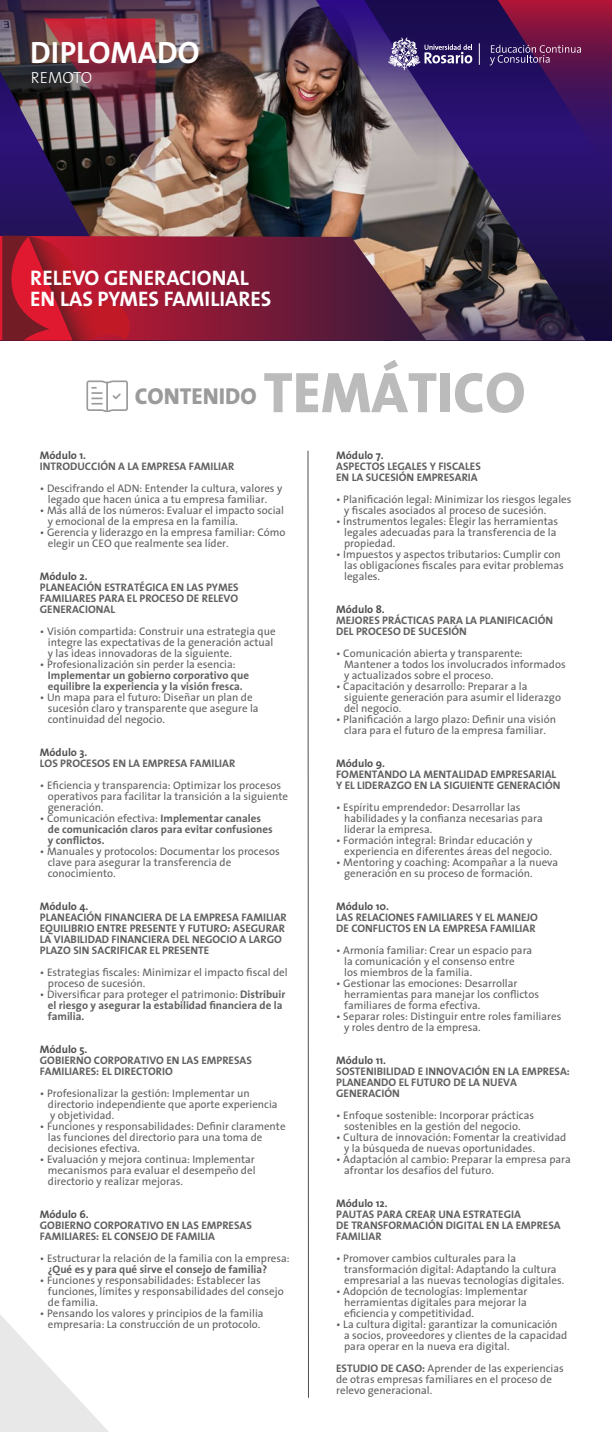
<style>
.page{position:relative;width:612px;height:1432px;background:#fff}
.page>*{position:absolute;margin:0;border:0;box-sizing:border-box;transform-origin:0 0}
.t1{font:800 57.7px "The Sans";color:#bcbbbb}
.t2{font:700 30.9px "The Sans";color:#fff}
.t3{font:800 23.1px "The Sans";color:#9b9b9b}
.t4{font:700 21.1px/21.1px "The Sans";color:#fff}
.t5{font:300 16.2px "The Sans";letter-spacing:-.01em;color:#fff}
.t6{font:11px/11px "The Sans";color:#606060}
.t7{font:700 11px/11px "The Sans";color:#606060}
.t8{font:700 11px "The Sans";color:#515050}
.s1{font-weight:400}
.s2{font-weight:700}
</style>
<div class="page">
<img style="left:0;top:154px;width:585px;height:83px">
<img style="left:0;top:0;width:316px;height:154px">
<img style="left:426px;top:237px;width:186px;height:103px">
<img style="left:43px;top:18px;width:112px;height:173px">
<svg style="left:316px;top:0;width:187px;height:214px;background:#615374"></svg>
<svg style="left:388px;top:37px;width:84px;height:33px;background:#5d5087"></svg>
<svg style="left:490px;top:0;width:122px;height:176px;background:#47145e"></svg>
<svg style="left:479px;top:43px;width:1px;height:22px"></svg>
<svg style="left:0;top:236px;width:426px;height:104px;background:#742d42"></svg>
<svg style="left:2px;top:236px;width:205px;height:104px;background:#ab192f"></svg>
<svg style="left:0;top:1315px;width:108px;height:116px"></svg>
<svg style="left:86px;top:380px;width:42px;height:32px"></svg>
<svg style="left:307px;top:450px;width:2px;height:948px;background:#a7a6a6"></svg>
<h2 class="t2" style="left:30px;top:27px;width:171px">DIPLOMADO</h2>
<h3 class="t5" style="left:31px;top:64px;width:63px">REMOTO</h3>
<h3 class="t4" style="left:30px;top:266px;width:243px">RELEVO GENERACIONAL<br>EN LAS PYMES FAMILIARES</h3>
<h3 class="t3" style="left:135px;top:376px;width:123px">CONTENIDO</h3>
<h1 class="t1" style="left:263px;top:344px;width:264px">TEMÁTICO</h1>
<p class="t8" style="left:40px;top:446px;width:48px">Módulo 1.</p>
<p class="t7" style="left:40px;top:460px;width:196px">INTRODUCCIÓN A LA EMPRESA FAMILIAR</p>
<p class="t6" style="left:48px;top:482px;width:236px;text-indent:-8px">• Descifrando el ADN: Entender la cultura, valores y legado que hacen única a tu empresa familiar.</p>
<p class="t6" style="left:48px;top:504px;width:238px;text-indent:-8px">• Más allá de los números: Evaluar el impacto social y emocional de la empresa en la familia.</p>
<p class="t6" style="left:48px;top:526px;width:239px;text-indent:-8px">• Gerencia y liderazgo en la empresa familiar: Cómo elegir un CEO que realmente sea líder.</p>
<p class="t8" style="left:40px;top:567px;width:49px">Módulo 2.</p>
<p class="t7" style="left:40px;top:581px;width:200px;text-align:justify">PLANEACIÓN ESTRATÉGICA EN LAS PYMES FAMILIARES PARA EL PROCESO DE RELEVO GENERACIONAL</p>
<p class="t6" style="left:48px;top:625px;width:229px;text-indent:-8px">• Visión compartida: Construir una estrategia que integre las expectativas de la generación actual y las ideas innovadoras de la siguiente.</p>
<p class="t6" style="left:40px;top:658px;width:197px">• Profesionalización sin perder la esencia:</p>
<p class="t7" style="left:48px;top:669px;width:203px">Implementar un gobierno corporativo que equilibre la experiencia y la visión fresca.</p>
<p class="t6" style="left:48px;top:691px;width:212px;text-indent:-8px">• Un mapa para el futuro: Diseñar un plan de sucesión claro y transparente que asegure la continuidad del negocio.</p>
<p class="t8" style="left:40px;top:743px;width:49px">Módulo 3.</p>
<p class="t7" style="left:40px;top:757px;width:197px">LOS PROCESOS EN LA EMPRESA FAMILIAR</p>
<p class="t6" style="left:48px;top:779px;width:242px;text-indent:-8px">• Eficiencia y transparencia: Optimizar los procesos operativos para facilitar la transición a la siguiente generación.</p>
<p class="t7" style="left:48px;top:812px;width:226px;text-indent:-8px"><span class="s1">• Comunicación efectiva:</span> Implementar canales de comunicación claros para evitar confusiones y conflictos.</p>
<p class="t6" style="left:48px;top:845px;width:233px;text-indent:-8px">• Manuales y protocolos: Documentar los procesos clave para asegurar la transferencia de conocimiento.</p>
<p class="t8" style="left:40px;top:897px;width:50px">Módulo 4.</p>
<p class="t7" style="left:40px;top:911px;width:249px">PLANEACIÓN FINANCIERA DE LA EMPRESA FAMILIAR EQUILIBRIO ENTRE PRESENTE Y FUTURO: ASEGURAR LA VIABILIDAD FINANCIERA DEL NEGOCIO A LARGO PLAZO SIN SACRIFICAR EL PRESENTE</p>
<p class="t6" style="left:48px;top:966px;width:241px;text-indent:-8px">• Estrategias fiscales: Minimizar el impacto fiscal del proceso de sucesión.</p>
<p class="t7" style="left:48px;top:988px;width:239px;text-indent:-8px"><span class="s1">• Diversificar para proteger el patrimonio:</span> Distribuir el riesgo y asegurar la estabilidad financiera de la familia.</p>
<p class="t8" style="left:40px;top:1040px;width:49px">Módulo 5.</p>
<p class="t7" style="left:40px;top:1054px;width:214px">GOBIERNO CORPORATIVO EN LAS EMPRESAS<br>FAMILIARES: EL DIRECTORIO</p>
<p class="t6" style="left:48px;top:1087px;width:231px;text-indent:-8px">• Profesionalizar la gestión: Implementar un directorio independiente que aporte experiencia y objetividad.</p>
<p class="t6" style="left:48px;top:1120px;width:239px;text-indent:-8px">• Funciones y responsabilidades: Definir claramente las funciones del directorio para una toma de decisiones efectiva.</p>
<p class="t6" style="left:48px;top:1153px;width:209px;text-align:justify;text-indent:-8px">• Evaluación y mejora continua: Implementar mecanismos para evaluar el desempeño del directorio y realizar mejoras.</p>
<p class="t8" style="left:40px;top:1205px;width:50px">Módulo 6.</p>
<p class="t7" style="left:40px;top:1219px;width:214px">GOBIERNO CORPORATIVO EN LAS EMPRESAS<br>FAMILIARES: EL CONSEJO DE FAMILIA</p>
<p class="t6" style="left:40px;top:1252px;width:251px">• Estructurar la relación de la familia con la empresa:</p>
<p class="t7" style="left:48px;top:1263px;width:221px">¿Qué es y para qué sirve el consejo de familia?</p>
<p class="t6" style="left:48px;top:1274px;width:237px;text-indent:-8px">• Funciones y responsabilidades: Establecer las funciones, límites y responsabilidades del consejo de familia.</p>
<p class="t6" style="left:40px;top:1307px;width:225px;text-align:center">• Pensando los valores y principios de la familia empresaria: La construcción de un protocolo.</p>
<p class="t8" style="left:336px;top:446px;width:49px">Módulo 7.</p>
<p class="t7" style="left:336px;top:460px;width:146px">ASPECTOS LEGALES Y FISCALES<br>EN LA SUCESIÓN EMPRESARIA</p>
<p class="t6" style="left:344px;top:493px;width:229px;text-indent:-8px">• Planificación legal: Minimizar los riesgos legales y fiscales asociados al proceso de sucesión.</p>
<p class="t6" style="left:344px;top:515px;width:215px;text-indent:-8px">• Instrumentos legales: Elegir las herramientas legales adecuadas para la transferencia de la propiedad.</p>
<p class="t6" style="left:344px;top:548px;width:221px;text-indent:-8px">• Impuestos y aspectos tributarios: Cumplir con las obligaciones fiscales para evitar problemas legales.</p>
<p class="t8" style="left:336px;top:600px;width:50px">Módulo 8.</p>
<p class="t7" style="left:336px;top:614px;width:219px">MEJORES PRÁCTICAS PARA LA PLANIFICACIÓN<br>DEL PROCESO DE SUCESIÓN</p>
<p class="t6" style="left:344px;top:647px;width:223px;text-indent:-8px">• Comunicación abierta y transparente:<br>Mantener a todos los involucrados informados y actualizados sobre el proceso.</p>
<p class="t6" style="left:344px;top:680px;width:218px;text-indent:-8px">• Capacitación y desarrollo: Preparar a la siguiente generación para asumir el liderazgo del negocio.</p>
<p class="t6" style="left:336px;top:713px;width:221px;text-align:center">• Planificación a largo plazo: Definir una visión clara para el futuro de la empresa familiar.</p>
<p class="t8" style="left:336px;top:754px;width:50px">Módulo 9.</p>
<p class="t7" style="left:336px;top:768px;width:226px">FOMENTANDO LA MENTALIDAD EMPRESARIAL<br>Y EL LIDERAZGO EN LA SIGUIENTE GENERACIÓN</p>
<p class="t6" style="left:344px;top:801px;width:200px;text-indent:-8px">• Espíritu emprendedor: Desarrollar las habilidades y la confianza necesarias para liderar la empresa.</p>
<p class="t6" style="left:344px;top:834px;width:209px;text-indent:-8px">• Formación integral: Brindar educación y experiencia en diferentes áreas del negocio.</p>
<p class="t6" style="left:344px;top:856px;width:216px;text-indent:-8px">• Mentoring y coaching: Acompañar a la nueva generación en su proceso de formación.</p>
<p class="t8" style="left:336px;top:897px;width:54px">Módulo 10.</p>
<p class="t7" style="left:336px;top:911px;width:203px">LAS RELACIONES FAMILIARES Y EL MANEJO<br>DE CONFLICTOS EN LA EMPRESA FAMILIAR</p>
<p class="t6" style="left:344px;top:944px;width:190px;text-indent:-8px">• Armonía familiar: Crear un espacio para la comunicación y el consenso entre<br>los miembros de la familia.</p>
<p class="t6" style="left:344px;top:977px;width:196px;text-indent:-8px">• Gestionar las emociones: Desarrollar herramientas para manejar los conflictos familiares de forma efectiva.</p>
<p class="t6" style="left:344px;top:1010px;width:219px;text-indent:-8px">• Separar roles: Distinguir entre roles familiares y roles dentro de la empresa.</p>
<p class="t8" style="left:336px;top:1051px;width:51px">Módulo 11.</p>
<p class="t7" style="left:336px;top:1065px;width:235px">SOSTENIBILIDAD E INNOVACIÓN EN LA EMPRESA:<br>PLANEANDO EL FUTURO DE LA NUEVA<br>GENERACIÓN</p>
<p class="t6" style="left:336px;top:1109px;width:199px;text-align:center">• Enfoque sostenible: Incorporar prácticas sostenibles en la gestión del negocio.</p>
<p class="t6" style="left:344px;top:1131px;width:224px;text-indent:-8px">• Cultura de innovación: Fomentar la creatividad y la búsqueda de nuevas oportunidades.</p>
<p class="t6" style="left:344px;top:1153px;width:228px;text-indent:-8px">• Adaptación al cambio: Preparar la empresa para afrontar los desafíos del futuro.</p>
<p class="t8" style="left:336px;top:1194px;width:53px">Módulo 12.</p>
<p class="t7" style="left:336px;top:1208px;width:226px">PAUTAS PARA CREAR UNA ESTRATEGIA<br>DE TRANSFORMACIÓN DIGITAL EN LA EMPRESA<br>FAMILIAR</p>
<p class="t6" style="left:344px;top:1252px;width:222px;text-indent:-8px">• Promover cambios culturales para la transformación digital: Adaptando la cultura empresarial a las nuevas tecnologías digitales.</p>
<p class="t6" style="left:344px;top:1285px;width:185px;text-align:justify;text-indent:-8px">• Adopción de tecnologías: Implementar herramientas digitales para mejorar la eficiencia y competitividad.</p>
<p class="t6" style="left:344px;top:1318px;width:225px;text-indent:-8px">• La cultura digital: garantizar la comunicación<br>a socios, proveedores y clientes de la capacidad para operar en la nueva era digital.</p>
<p class="t6" style="left:336px;top:1362px;width:229px"><span class="s2">ESTUDIO DE CASO:</span> Aprender de las experiencias de otras empresas familiares en el proceso de relevo generacional.</p>
</div>
